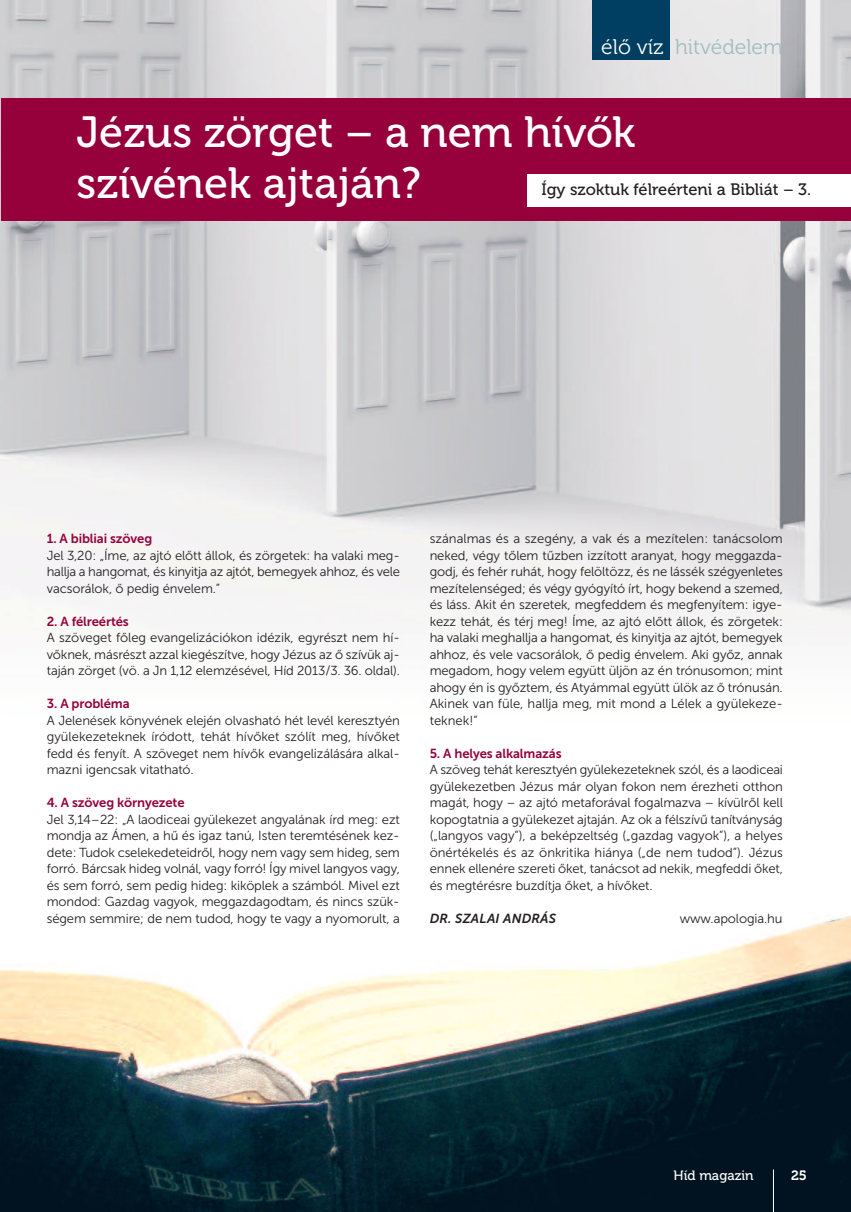
<style>
.page{position:relative;width:851px;height:1212px;background:#fff}
.page>*{position:absolute;margin:0;border:0;box-sizing:border-box;transform-origin:0 0}
.t1{font:43.5px/50.1px "Museo 500";color:#fff}
.t2{font:21.15px "Museo 300";color:#a2bdbf}
.t3{font:16.5px "Museo 500";color:#231f20}
.t4{font:13.5px "Museo 500";color:#fff}
.t5{font:13.5px "Museo 700";color:#fff}
.t6{font:13.05px/16.5px "Museo Sans 300";letter-spacing:-.01em;color:#231f20;text-align:justify}
.t7{font:13.05px "Museo Sans 700";letter-spacing:-.01em;color:#96013c}
.t8{font:italic 13.05px "Museo Sans 700";letter-spacing:.015em;color:#231f20}
.s1{color:#fff}
</style>
<div class="page">
<img style="left:0;top:0;width:850px;height:636px">
<div style="left:1px;top:98px;width:849px;height:122px;background:#96013c"></div>
<div style="left:592px;top:0;width:77px;height:60px;background:#003f61"></div>
<img style="left:0;top:916px;width:850px;height:296px">
<div style="left:527px;top:174px;width:323px;height:33px;background:#fff"></div>
<hr style="left:773px;top:1169px;width:1px;height:43px;background:#fff">
<h2 class="t2" style="left:601px;top:40px;width:183px"><span class="s1">élő víz</span> hitvédelem</h2>
<h1 class="t1" style="left:77px;top:111px;width:560px">Jézus zörget – a nem hívők szívének ajtaján?</h1>
<p class="t3" style="left:541px;top:183px;width:271px">Így szoktuk félreérteni a Bibliát – 3.</p>
<p class="t7" style="left:47px;top:531px;width:107px">1. a bibliai szöveg</p>
<p class="t6" style="left:47px;top:547px;width:354px">Jel 3,20: „Íme, az ajtó előtt állok, és zörgetek: ha valaki meg&shy;hallja a hangomat, és kinyitja az ajtót, bemegyek ahhoz, és vele vacsorálok, ő pedig énvelem.”</p>
<p class="t7" style="left:47px;top:614px;width:83px">2. a félreértés</p>
<p class="t6" style="left:47px;top:630px;width:354px">A szöveget főleg evangelizációkon idézik, egyrészt nem hí&shy;vőknek, másrészt azzal kiegészítve, hogy Jézus az ő szívük aj&shy;taján zörget (vö. a Jn 1,12 elemzésével, Híd 2013/3. 36. oldal).</p>
<p class="t7" style="left:47px;top:696px;width:84px">3. a probléma</p>
<p class="t6" style="left:47px;top:712px;width:354px">A Jelenések könyvének elején olvasható hét levél keresztyén gyülekezeteknek íródott, tehát hívőket szólít meg, hívőket fedd és fenyít. A szöveget nem hívők evangelizálására alkal&shy;mazni igencsak vitatható.</p>
<p class="t7" style="left:47px;top:795px;width:139px">4. a szöveg környezete</p>
<p class="t6" style="left:47px;top:811px;width:354px">Jel 3,14–22: „A laodiceai gyülekezet angyalának írd meg: ezt mondja az Ámen, a hű és igaz tanú, Isten teremtésének kez&shy;dete: Tudok cselekedeteidről, hogy nem vagy sem hideg, sem forró. Bárcsak hideg volnál, vagy forró! Így mivel langyos vagy, és sem forró, sem pedig hideg: kiköplek a számból. Mivel ezt mondod: Gazdag vagyok, meggazdagodtam, és nincs szük&shy;ségem semmire; de nem tudod, hogy te vagy a nyomorult, a</p>
<p class="t6" style="left:429px;top:531px;width:354px">szánalmas és a szegény, a vak és a mezítelen: tanácsolom neked, végy tőlem tűzben izzított aranyat, hogy meggazda&shy;godj, és fehér ruhát, hogy felöltözz, és ne lássék szégyenletes mezítelenséged; és végy gyógyító írt, hogy bekend a szemed, és láss. Akit én szeretek, megfeddem és megfenyítem: igye&shy;kezz tehát, és térj meg! Íme, az ajtó előtt állok, és zörgetek: ha valaki meghallja a hangomat, és kinyitja az ajtót, bemegyek ahhoz, és vele vacsorálok, ő pedig énvelem. Aki győz, annak megadom, hogy velem együtt üljön az én trónusomon; mint ahogy én is győztem, és Atyámmal együtt ülök az ő trónusán.<br>Akinek van füle, hallja meg, mit mond a Lélek a gyülekeze&shy;teknek!”</p>
<p class="t7" style="left:429px;top:746px;width:133px">5. a helyes alkalmazás</p>
<p class="t6" style="left:429px;top:762px;width:354px">A szöveg tehát keresztyén gyülekezeteknek szól, és a laodiceai gyülekezetben Jézus már olyan fokon nem érezheti otthon magát, hogy – az ajtó metaforával fogalmazva – kívülről kell kopogtatnia a gyülekezet ajtaján. Az ok a félszívű tanítványság („langyos vagy”), a beképzeltség („gazdag vagyok”), a helyes önértékelés és az önkritika hiánya („de nem tudod”). Jézus ennek ellenére szereti őket, tanácsot ad nekik, megfeddi őket, és megtérésre buzdítja őket, a hívőket.</p>
<p class="t8" style="left:429px;top:911px;width:128px">DR. SZALAI ANDRÁS</p>
<p class="t6" style="left:679px;top:910px;width:104px">www.apologia.hu</p>
<p class="t4" style="left:673px;top:1170px;width:82px">Híd magazin</p>
<p class="t5" style="left:791px;top:1170px;width:17px">25</p>
</div>
